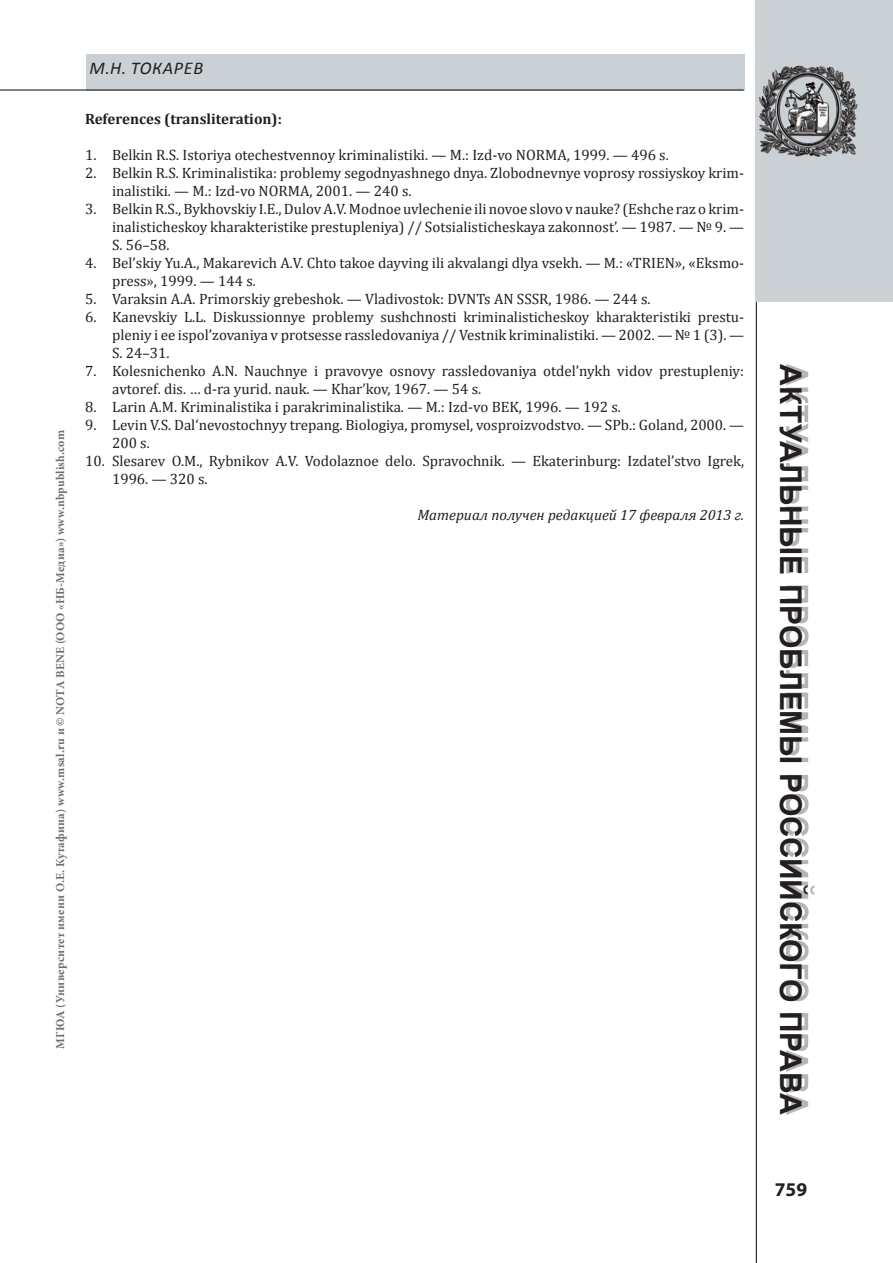
<style>
.page{position:relative;width:893px;height:1263px;background:#fff}
.page>*{position:absolute;margin:0;border:0;box-sizing:border-box;transform-origin:0 0}
.t1{font:700 30px "Arial";letter-spacing:-.005em;color:#231f20}
.t2{font:700 19.5px "Myriad Pro";color:#231f20}
.t3{font:italic 18px "Calibri";color:#231f20}
.t4{font:15px/18px "Cambria";color:#231f20}
.t5{font:italic 15px "Cambria";color:#231f20}
.t6{font:700 15px "Cambria";color:#231f20}
.t7{font:700 12px "Minion Pro";letter-spacing:.02em;color:#6c6d70}
</style>
<div class="page">
<hr style="left:756px;top:0;width:1px;height:1263px;background:#231f20">
<div style="left:786px;top:364px;width:28px;height:751px;background:#231f20;opacity:.33"></div>
<div style="left:757px;top:0;width:136px;height:301px;background:#cad0d4"></div>
<div style="left:563px;top:54px;width:182px;height:36px;background:#cad0d4"></div>
<div style="left:86px;top:54px;width:477px;height:36px;background:#cad0d4"></div>
<hr style="left:0;top:89px;width:744px;height:2px;background:#231f20">
<img style="left:755px;top:54px;width:103px;height:111px">
<p class="t7" style="left:52px;top:1048px;width:620px;rotate:-90deg">МГЮА (Университет имени О.Е. Кутафина) www.msal.ru и © NOTA BENE (ООО «НБ-Медиа») www.nbpublish.com</p>
<p class="t3" style="left:90px;top:57px;width:44px">м.Н. токарев</p>
<p class="t6" style="left:85px;top:109px;width:198px">References (transliteration):</p>
<p class="t4" style="left:85px;top:146px;width:585px">1. Belkin R.S. Istoriya otechestvennoy kriminalistiki. — M.: Izd-vo NORMA, 1999. — 496 s.</p>
<p class="t4" style="left:112px;top:164px;width:634px;text-indent:-27px">2. Belkin R.S. Kriminalistika: problemy segodnyashnego dnya. Zlobodnevnye voprosy rossiyskoy krim&shy;inalistiki. — M.: Izd-vo NORMA, 2001. — 240 s.</p>
<p class="t4" style="left:112px;top:200px;width:634px;text-align:justify;text-indent:-27px">3. Belkin R.S., Bykhovskiy I.E., Dulov A.V. Modnoe uvlechenie ili novoe slovo v nauke? (Eshche raz o krim&shy;inalisticheskoy kharakteristike prestupleniya) // Sotsialisticheskaya zakonnost’. — 1987. — № 9. — S. 56–58.</p>
<p class="t4" style="left:112px;top:254px;width:634px;text-indent:-27px">4. Bel’skiy Yu.A., Makarevich A.V. Chto takoe dayving ili akvalangi dlya vsekh. — M.: «TRIEN», «Eksmo&shy;press», 1999. — 144 s.</p>
<p class="t4" style="left:85px;top:290px;width:567px">5. Varaksin A.A. Primorskiy grebeshok. — Vladivostok: DVNTs AN SSSR, 1986. — 244 s.</p>
<p class="t4" style="left:112px;top:308px;width:634px;text-align:justify;text-indent:-27px">6. Kanevskiy L.L. Diskussionnye problemy sushchnosti kriminalisticheskoy kharakteristiki prestu&shy;pleniy i ee ispol’zovaniya v protsesse rassledovaniya // Vestnik kriminalistiki. — 2002. — № 1 (3). — S. 24–31.</p>
<p class="t4" style="left:112px;top:362px;width:633px;text-indent:-27px">7. Kolesnichenko A.N. Nauchnye i pravovye osnovy rassledovaniya otdel’nykh vidov prestupleniy: аvtoref. dis. … d-ra yurid. nauk. — Khar’kov, 1967. — 54 s.</p>
<p class="t4" style="left:85px;top:398px;width:537px">8. Larin A.M. Kriminalistika i parakriminalistika. — M.: Izd-vo BEK, 1996. — 192 s.</p>
<p class="t4" style="left:112px;top:416px;width:634px;text-indent:-27px">9. Levin V.S. Dal‘nevostochnyy trepang. Biologiya, promysel, vosproizvodstvo. — SPb.: Goland, 2000. —<br>200 s.</p>
<p class="t4" style="left:112px;top:452px;width:634px;text-indent:-27px">10. Slesarev O.M., Rybnikov A.V. Vodolaznoe delo. Spravochnik. — Ekaterinburg: Izdatel’stvo Igrek,<br>1996. — 320 s.</p>
<p class="t5" style="left:417px;top:505px;width:328px">материал получен редакцией 17 февраля 2013 г.</p>
<h1 class="t1" style="left:810px;top:364px;width:747px;rotate:90deg">Актуальные проблемы российского права</h1>
<h2 class="t2" style="left:775px;top:1177px;width:34px">759</h2>
</div>
